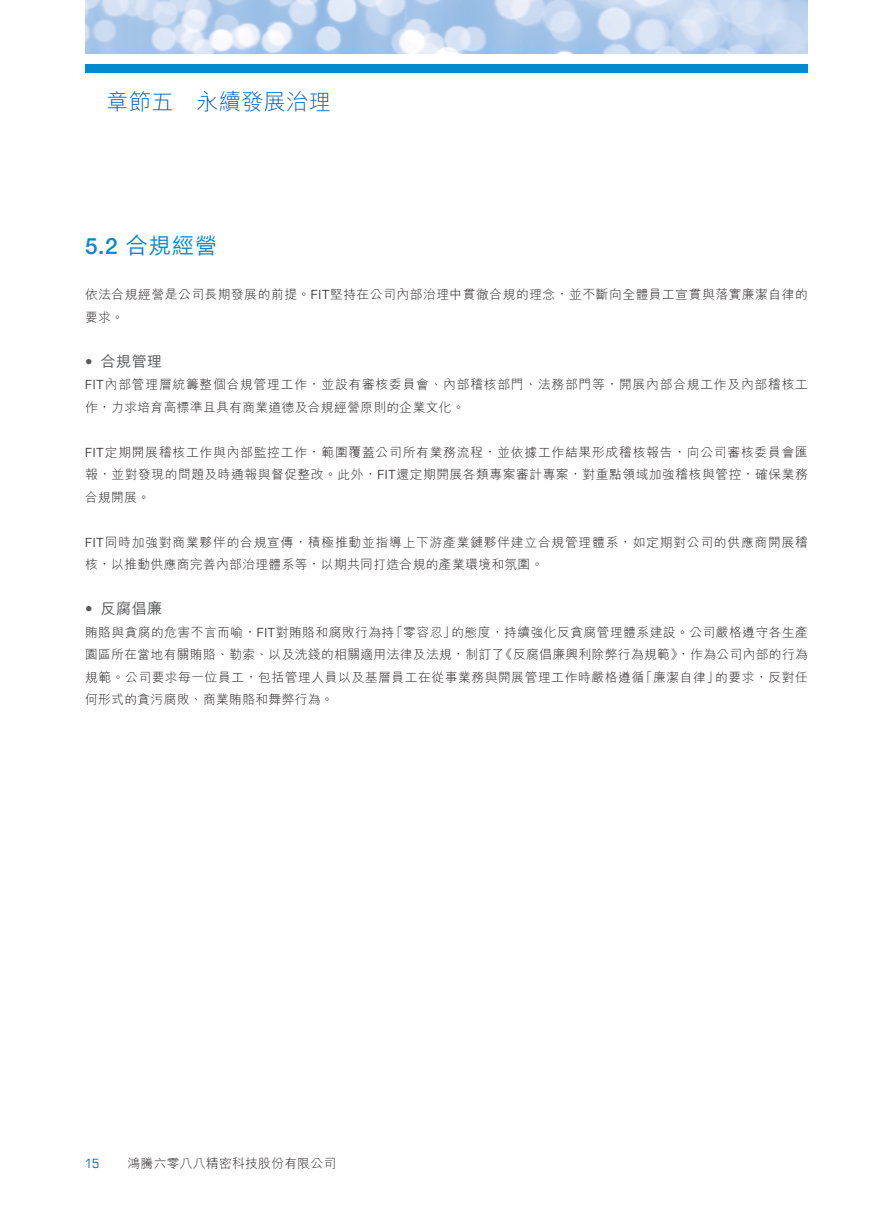
<style>
.page{position:relative;width:893px;height:1212px;background:#fff}
.page>*{position:absolute;margin:0;border:0;box-sizing:border-box;transform-origin:0 0}
.t1{font:300 22.5px "M Hei HK";color:#005fb9}
.t2{font:500 22.5px "M Hei HK";color:#038ace}
.t3{font:500 15px "M Hei HK";letter-spacing:.03em;color:#57585a}
.t4{font:500 15px "Helvetica Neue LT Std";color:#57585a}
.t5{font:300 12.75px/22.5px "M Hei HK";letter-spacing:.04em;color:#231f20}
.t6{font:300 12.75px/22.5px "M Hei HK";letter-spacing:.06em;color:#231f20}
.t7{font:condensed 12.75px "Eurostile LT Std";color:#005fb9}
.s1{font-family:"Helvetica Neue LT Std"}
</style>
<div class="page">
<div style="left:85px;top:64px;width:723px;height:8px;background:#038ace"></div>
<img style="left:85px;top:0;width:723px;height:53px">
<h1 class="t1" style="left:106px;top:90px;width:69px">章節五</h1>
<h1 class="t1" style="left:196px;top:90px;width:136px">永續發展治理</h1>
<h1 class="t2" style="left:85px;top:229px;width:134px"><span class="s1">5.2</span> 合規經營</h1>
<p class="t5" style="left:85px;top:283px;width:724px">依法合規經營是公司長期發展的前提。<span class="s1">FIT</span>堅持在公司內部治理中貫徹合規的理念，並不斷向全體員工宣貫與落實廉潔自律的要求。</p>
<p class="t3" style="left:101px;top:350px;width:63px">合規管理</p>
<p class="t4" style="left:85px;top:352px;width:9px">•</p>
<p class="t6" style="left:85px;top:373px;width:724px"><span class="s1">FIT</span>內部管理層統籌整個合規管理工作，並設有審核委員會、內部稽核部門、法務部門等，開展內部合規工作及內部稽核工作，力求培育高標準且具有商業道德及合規經營原則的企業文化。</p>
<p class="t5" style="left:85px;top:440px;width:724px;text-align:justify"><span class="s1">FIT</span>定期開展稽核工作與內部監控工作，範圍覆蓋公司所有業務流程，並依據工作結果形成稽核報告，向公司審核委員會匯報，並對發現的問題及時通報與督促整改。此外，<span class="s1">FIT</span>還定期開展各類專案審計專案，對重點領域加強稽核與管控，確保業務合規開展。</p>
<p class="t6" style="left:85px;top:530px;width:724px"><span class="s1">FIT</span>同時加強對商業夥伴的合規宣傳，積極推動並指導上下游產業鏈夥伴建立合規管理體系，如定期對公司的供應商開展稽核，以推動供應商完善內部治理體系等，以期共同打造合規的產業環境和氛圍。</p>
<p class="t3" style="left:101px;top:598px;width:63px">反腐倡廉</p>
<p class="t4" style="left:85px;top:600px;width:9px">•</p>
<p class="t5" style="left:451px;top:620px;width:358px">的態度，持續強化反貪腐管理體系建設。公司嚴格遵守各生產</p>
<p class="t5" style="left:85px;top:620px;width:311px">賄賂與貪腐的危害不言而喻，<span class="s1">FIT</span>對賄賂和腐敗行為持</p>
<p class="t5" style="left:390px;top:620px;width:67px">「零容忍」</p>
<p class="t5" style="left:500px;top:643px;width:309px">《反腐倡廉興利除弊行為規範，》作為公司內部的行為</p>
<p class="t5" style="left:85px;top:643px;width:421px">園區所在當地有關賄賂、勒索、以及洗錢的相關適用法律及法規，制訂了</p>
<p class="t5" style="left:640px;top:665px;width:81px">「廉潔自律」</p>
<p class="t5" style="left:715px;top:665px;width:94px">的要求，反對任</p>
<p class="t5" style="left:85px;top:665px;width:561px">規範。公司要求每一位員工，包括管理人員以及基層員工在從事業務與開展管理工作時嚴格遵循何形式的貪污腐敗、商業賄賂和舞弊行為。</p>
<p class="t7" style="left:85px;top:1155px;width:16px">15</p>
<p class="t5" style="left:128px;top:1152px;width:210px">鴻騰六零八八精密科技股份有限公司</p>
</div>
